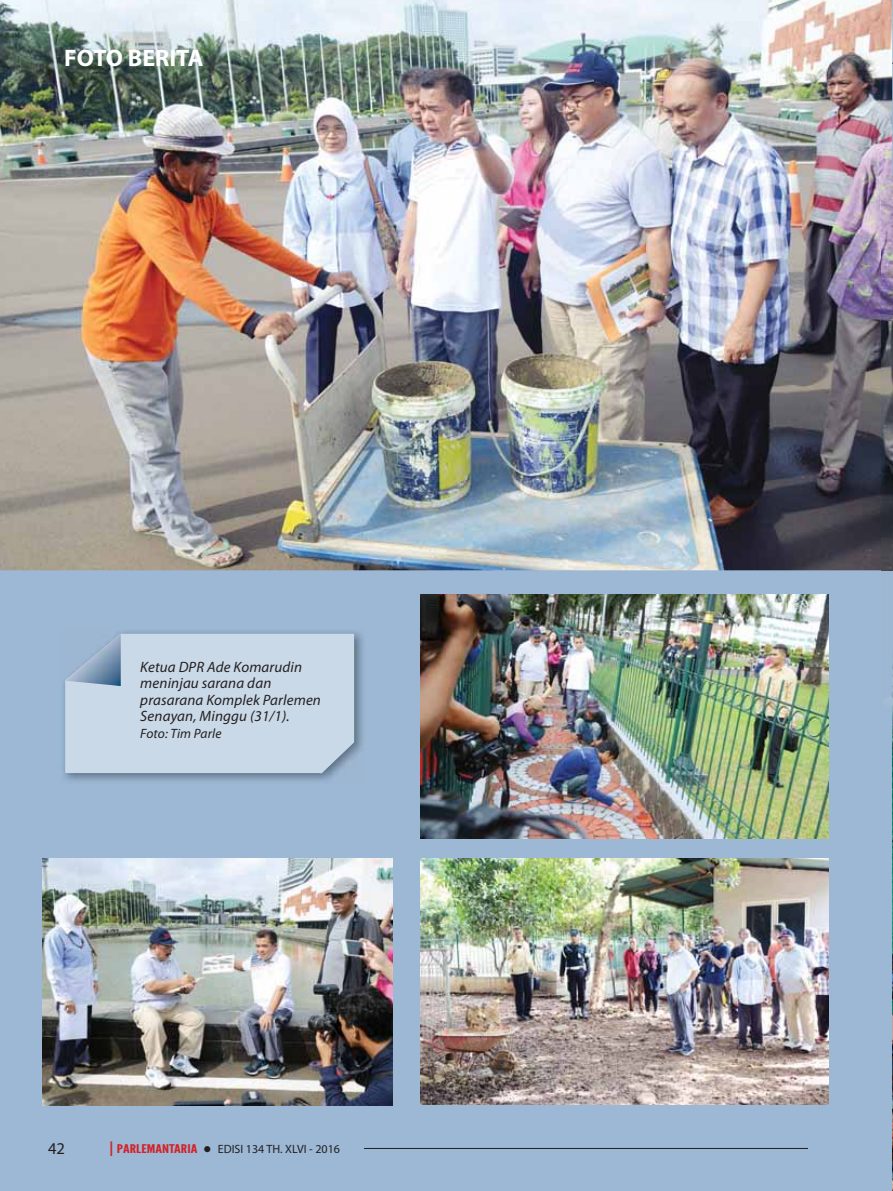
<style>
.page{position:relative;width:893px;height:1191px;background:#9db8d4}
.page>*{position:absolute;margin:0;border:0;box-sizing:border-box;transform-origin:0 0}
.t1{font:700 24px "Myriad Pro";color:#fff}
.t2{font:16.5px "Myriad Pro";color:#231f20}
.t3{font:italic 15px/16.5px "Myriad Pro";letter-spacing:.01em;color:#231f20}
.t4{font:italic 13.5px "Myriad Pro";letter-spacing:.01em;color:#231f20}
.t5{font:12px "Myriad Pro";color:#231f20}
.t6{font:12px "League Gothic";color:#d22329;scale:1.48 1}
.s1{font-family:"Myriad Pro";font-stretch:condensed;font-size:21px}
</style>
<div class="page">
<img style="left:0;top:0;width:892px;height:570px">
<img style="left:420px;top:858px;width:409px;height:246px">
<img style="left:43px;top:858px;width:350px;height:247px">
<img style="left:892px;top:712px;width:1px;height:479px">
<img style="left:881px;top:175px;width:12px;height:537px">
<img style="left:881px;top:175px;width:11px;height:395px">
<img style="left:420px;top:594px;width:409px;height:244px">
<img style="left:63px;top:631px;width:302px;height:150px">
<div style="left:65px;top:634px;width:289px;height:139px;background:#cad9e7"></div>
<img style="left:65px;top:634px;width:56px;height:52px">
<hr style="left:364px;top:1148px;width:444px;height:1px;background:#231f20">
<h1 class="t1" style="left:64px;top:44px;width:141px">FOTO BERITA</h1>
<p class="t3" style="left:140px;top:660px;width:182px">Ketua DPR Ade Komarudin meninjau sarana dan prasarana Komplek Parlemen<br>Senayan, Minggu (31/1).</p>
<p class="t4" style="left:140px;top:728px;width:83px">Foto: Tim Parle</p>
<p class="t2" style="left:48px;top:1142px;width:18px">42</p>
<p class="t6" style="left:110px;top:1144px;width:61px"><span class="s1">l</span> PARLEMANTARIA</p>
<p class="t5" style="left:218px;top:1144px;width:124px">EDISI 134 TH. XLVI - 2016</p>
</div>
